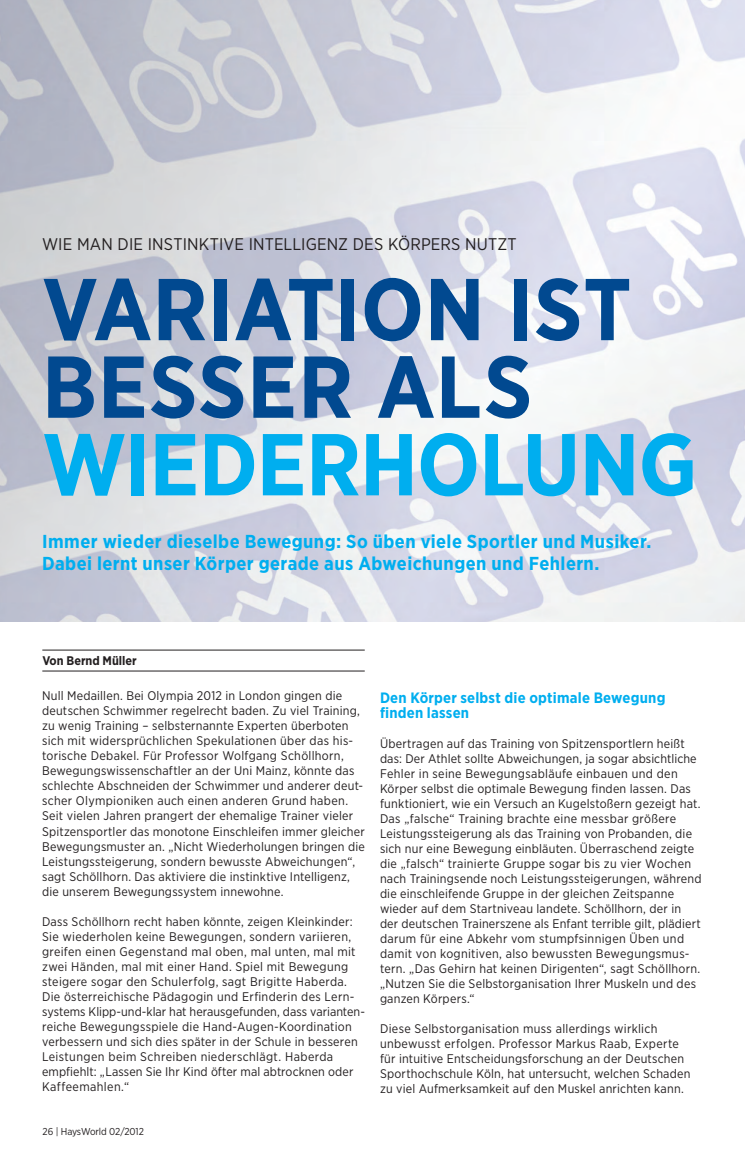
<style>
.page{position:relative;width:745px;height:1170px;background:#fff}
.page>*{position:absolute;margin:0;border:0;box-sizing:border-box;transform-origin:0 0}
.Chart_Title{font:700 87.5px "Gotham Narrow";letter-spacing:.005em;color:#014990}
.Chart_Title-2{font:700 87.5px "Gotham Narrow";letter-spacing:-.01em;color:#00aeef}
.Intro_Sub-title_15pt{font:700 18.75px/22.5px "Gotham Narrow";letter-spacing:.025em;color:#00aeef}
.Intro_Sub-title_15pt-2{font:16.88px "Gotham Narrow";letter-spacing:.01em;color:#231f20}
.Bodycopy{font:700 15px/15px "Gotham Narrow";letter-spacing:.015em;color:#00aeef}
.Bodycopy-2{font:12.5px/15px "Gotham Narrow";letter-spacing:.02em;color:#231f20}
.Chart_Title-3{font:700 12.5px "Gotham Narrow";color:#231f20}
.t1{font:10px "Gotham Narrow";letter-spacing:-.01em;color:#231f20}
</style>
<div class="page">
<img style="left:0;top:0;width:744px;height:621px">
<hr style="left:42px;top:649px;width:322px;height:1px;background:#231f20">
<hr style="left:42px;top:670px;width:322px;height:1px;background:#231f20">
<p class="Intro_Sub-title_15pt-2" style="left:42px;top:234px;width:476px">WIE MAN DIE INSTINKTIVE INTELLIGENZ DES KÖRPERS NUTZT</p>
<p class="Chart_Title" style="left:42px;top:253px;width:590px">VARIATION IST</p>
<p class="Chart_Title" style="left:42px;top:331px;width:491px">BESSER ALS</p>
<p class="Chart_Title-2" style="left:42px;top:408px;width:656px">WIEDERHOLUNG</p>
<p class="Intro_Sub-title_15pt" style="left:42px;top:529px;width:610px">Immer wieder dieselbe Bewegung: So üben viele Sportler und Musiker.<br>Dabei lernt unser Körper gerade aus Abweichungen und Fehlern.</p>
<p class="Chart_Title-3" style="left:42px;top:653px;width:96px">Von Bernd Müller</p>
<p class="Bodycopy-2" style="left:42px;top:688px;width:324px">Null Medaillen. Bei Olympia 2012 in London gingen die deutschen Schwimmer regelrecht baden. Zu viel Training, zu wenig Training – selbsternannte Experten überboten sich mit widersprüchlichen Spekulationen über das his&shy;torische Debakel. Für Professor Wolfgang Schöllhorn, Bewegungswissenschaftler an der Uni Mainz, könnte das schlechte Abschneiden der Schwimmer und anderer deut&shy;scher Olympioniken auch einen anderen Grund haben.<br>Seit vielen Jahren prangert der ehemalige Trainer vieler Spitzensportler das monotone Einschleifen immer gleicher Bewegungsmuster an. „Nicht Wiederholungen bringen die Leistungssteigerung, sondern bewusste Abweichungen“, sagt Schöllhorn. Das aktiviere die instinktive Intelligenz, die unserem Bewegungssystem innewohne.</p>
<p class="Bodycopy-2" style="left:42px;top:913px;width:323px">Dass Schöllhorn recht haben könnte, zeigen Kleinkinder:<br>Sie wiederholen keine Bewegungen, sondern variieren, greifen einen Gegenstand mal oben, mal unten, mal mit zwei Händen, mal mit einer Hand. Spiel mit Bewegung steigere sogar den Schulerfolg, sagt Brigitte Haberda.<br>Die österreichische Pädagogin und Erfinderin des Lern&shy;systems Klipp-und-klar hat herausgefunden, dass varianten&shy;reiche Bewegungsspiele die Hand-Augen-Koordination verbessern und sich dies später in der Schule in besseren Leistungen beim Schreiben niederschlägt. Haberda empfiehlt: „Lassen Sie Ihr Kind öfter mal abtrocknen oder Kaffeemahlen.“</p>
<p class="t1" style="left:43px;top:1125px;width:103px">26 | HaysWorld 02/2012</p>
<p class="Bodycopy" style="left:380px;top:690px;width:287px">Den Körper selbst die optimale Bewegung finden lassen</p>
<p class="Bodycopy-2" style="left:380px;top:735px;width:323px">Übertragen auf das Training von Spitzensportlern heißt das: Der Athlet sollte Abweichungen, ja sogar absichtliche Fehler in seine Bewegungsabläufe einbauen und den Körper selbst die optimale Bewegung finden lassen. Das funktioniert, wie ein Versuch an Kugelstoßern gezeigt hat.<br>Das „falsche“ Training brachte eine messbar größere Leistungssteigerung als das Training von Probanden, die sich nur eine Bewegung einbläuten. Überraschend zeigte die „falsch“ trainierte Gruppe sogar bis zu vier Wochen nach Trainingsende noch Leistungssteigerungen, während die einschleifende Gruppe in der gleichen Zeitspanne wieder auf dem Startniveau landete. Schöllhorn, der in der deutschen Trainerszene als Enfant terrible gilt, plädiert darum für eine Abkehr vom stumpfsinnigen Üben und damit von kognitiven, also bewussten Bewegungsmus&shy;tern. „Das Gehirn hat keinen Dirigenten“, sagt Schöllhorn. „Nutzen Sie die Selbstorganisation Ihrer Muskeln und des ganzen Körpers.“</p>
<p class="Bodycopy-2" style="left:380px;top:1020px;width:312px">Diese Selbstorganisation muss allerdings wirklich unbewusst erfolgen. Professor Markus Raab, Experte für intuitive Entscheidungsforschung an der Deutschen Sporthochschule Köln, hat untersucht, welchen Schaden zu viel Aufmerksamkeit auf den Muskel anrichten kann.</p>
</div>
